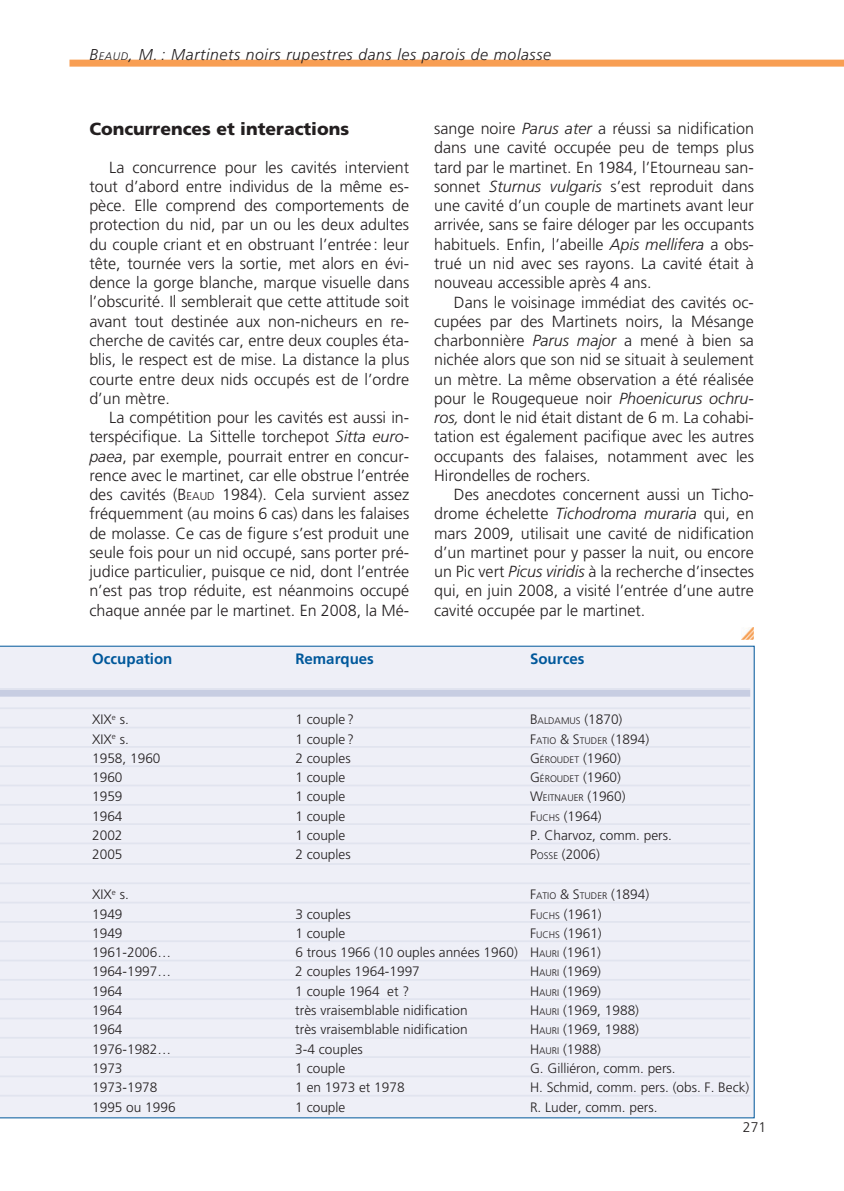
<style>
.page{position:relative;width:844px;height:1191px;background:#fff}
.page>*{position:absolute;margin:0;border:0;box-sizing:border-box;transform-origin:0 0}
.t1{font:900 17.5px "Frutiger";color:#231f20}
.t2{font:300 16.1px/19.2px "Frutiger";color:#231f20;text-align:justify}
.t3{font:italic 300 15.75px "Frutiger";letter-spacing:.04em;color:#231f20}
.t4{font:700 15.05px "Frutiger";color:#00589b}
.t5{font:300 14px "Frutiger";color:#231f20}
.t6{font:300 13.65px "Frutiger";color:#231f20}
.t7{font:300 9.62px "Frutiger";color:#231f20}
.s1{font-style:inherit}
.s2{font-size:11.03px}
.s3{font-style:italic}
.s4{font-size:11.2px}
.s5{font-size:13.65px}
.s6{font-size:9.62px}
</style>
<div class="page">
<div style="left:69px;top:60px;width:774px;height:7px;background:#f89e53"></div>
<svg style="left:741px;top:627px;width:12px;height:12px"></svg>
<svg style="left:0;top:646px;width:754px;height:472px;background:#ebedf5"></svg>
<p class="t3" style="left:89px;top:48px;width:463px"><span class="s1">B</span><span class="s2">EAUD</span>, M. : Martinets noirs rupestres dans les parois de molasse</p>
<p class="t1" style="left:89px;top:122px;width:261px">Concurrences et interactions</p>
<p class="t2" style="left:89px;top:159px;width:321px;text-indent:20px">La concurrence pour les cavités intervient tout d’abord entre individus de la même es&shy;pèce. Elle comprend des comportements de protection du nid, par un ou les deux adultes du couple criant et en obstruant l’entrée : leur tête, tournée vers la sortie, met alors en évi&shy;dence la gorge blanche, marque visuelle dans l’obscurité. Il semblerait que cette attitude soit avant tout destinée aux non-nicheurs en re&shy;cherche de cavités car, entre deux couples éta&shy;blis, le respect est de mise. La distance la plus courte entre deux nids occupés est de l’ordre d’un mètre.</p>
<p class="t2" style="left:89px;top:409px;width:321px;text-indent:20px">La compétition pour les cavités est aussi in&shy;terspécifique. La Sittelle torchepot <span class="s3">Sitta euro&shy;paea</span>, par exemple, pourrait entrer en concur&shy;rence avec le martinet, car elle obstrue l’entrée des cavités (<span class="s1">B</span><span class="s4">EAUD</span> 1984). Cela survient assez fréquemment (au moins 6 cas) dans les falaises de molasse. Ce cas de figure s’est produit une seule fois pour un nid occupé, sans porter pré&shy;judice particulier, puisque ce nid, dont l’entrée n’est pas trop réduite, est néanmoins occupé chaque année par le martinet. En 2008, la Mé-</p>
<p class="t2" style="left:434px;top:120px;width:321px">sange noire <span class="s3">Parus ater</span> a réussi sa nidification dans une cavité occupée peu de temps plus tard par le martinet. En 1984, l’Etourneau san&shy;sonnet <span class="s3">Sturnus vulgaris</span> s’est reproduit dans une cavité d’un couple de martinets avant leur arrivée, sans se faire déloger par les occupants habituels. Enfin, l’abeille <span class="s3">Apis mellifera</span> a obs&shy;trué un nid avec ses rayons. La cavité était à nouveau accessible après 4 ans.</p>
<p class="t2" style="left:434px;top:293px;width:321px;text-indent:20px">Dans le voisinage immédiat des cavités oc&shy;cupées par des Martinets noirs, la Mésange charbonnière <span class="s3">Parus major</span> a mené à bien sa nichée alors que son nid se situait à seulement un mètre. La même observation a été réalisée pour le Rougequeue noir <span class="s3">Phoenicurus ochru&shy;ros,</span> dont le nid était distant de 6 m. La cohabi&shy;tation est également pacifique avec les autres occupants des falaises, notamment avec les Hirondelles de rochers.</p>
<p class="t2" style="left:434px;top:486px;width:321px;text-indent:20px">Des anecdotes concernent aussi un Ticho&shy;drome échelette <span class="s3">Tichodroma muraria</span> qui, en mars 2009, utilisait une cavité de nidification d’un martinet pour y passer la nuit, ou encore un Pic vert <span class="s3">Picus viridis</span> à la recherche d’insectes qui, en juin 2008, a visité l’entrée d’une autre cavité occupée par le martinet.</p>
<p class="t4" style="left:92px;top:652px;width:82px">Occupation</p>
<p class="t4" style="left:295px;top:652px;width:80px">Remarques</p>
<p class="t4" style="left:530px;top:652px;width:56px">Sources</p>
<p class="t6" style="left:92px;top:714px;width:38px">XIX<sup>e</sup> s.</p>
<p class="t6" style="left:295px;top:714px;width:60px">1 couple ?</p>
<p class="t7" style="left:530px;top:717px;width:94px"><span class="s5">B</span>ALDAMUS <span class="s5">(1870)</span></p>
<p class="t6" style="left:92px;top:733px;width:38px">XIX<sup>e</sup> s.</p>
<p class="t6" style="left:295px;top:733px;width:60px">1 couple ?</p>
<p class="t7" style="left:530px;top:737px;width:121px"><span class="s5">F</span>ATIO <span class="s5">&amp; S</span>TUDER <span class="s5">(1894)</span></p>
<p class="t6" style="left:92px;top:752px;width:70px">1958, 1960</p>
<p class="t6" style="left:295px;top:752px;width:57px">2 couples</p>
<p class="t7" style="left:530px;top:756px;width:92px"><span class="s5">G</span>ÉROUDET <span class="s5">(1960)</span></p>
<p class="t6" style="left:92px;top:772px;width:32px">1960</p>
<p class="t6" style="left:295px;top:772px;width:52px">1 couple</p>
<p class="t7" style="left:530px;top:775px;width:92px"><span class="s5">G</span>ÉROUDET <span class="s5">(1960)</span></p>
<p class="t6" style="left:92px;top:791px;width:32px">1959</p>
<p class="t6" style="left:295px;top:791px;width:52px">1 couple</p>
<p class="t7" style="left:530px;top:794px;width:97px"><span class="s5">W</span>EITNAUER <span class="s5">(1960)</span></p>
<p class="t6" style="left:92px;top:810px;width:32px">1964</p>
<p class="t6" style="left:295px;top:810px;width:52px">1 couple</p>
<p class="t6" style="left:530px;top:810px;width:73px"><span class="s1">F</span><span class="s6">UCHS</span> (1964)</p>
<p class="t6" style="left:92px;top:829px;width:32px">2002</p>
<p class="t6" style="left:295px;top:829px;width:52px">1 couple</p>
<p class="t6" style="left:530px;top:829px;width:143px">P. Charvoz, comm. pers.</p>
<p class="t6" style="left:92px;top:849px;width:32px">2005</p>
<p class="t6" style="left:295px;top:849px;width:57px">2 couples</p>
<p class="t6" style="left:530px;top:849px;width:71px"><span class="s1">P</span><span class="s6">OSSE</span> (2006)</p>
<p class="t6" style="left:92px;top:889px;width:38px">XIX<sup>e</sup> s.</p>
<p class="t7" style="left:530px;top:892px;width:121px"><span class="s5">F</span>ATIO <span class="s5">&amp; S</span>TUDER <span class="s5">(1894)</span></p>
<p class="t6" style="left:92px;top:908px;width:32px">1949</p>
<p class="t6" style="left:295px;top:908px;width:57px">3 couples</p>
<p class="t6" style="left:530px;top:908px;width:73px"><span class="s1">F</span><span class="s6">UCHS</span> (1961)</p>
<p class="t6" style="left:92px;top:927px;width:32px">1949</p>
<p class="t6" style="left:295px;top:927px;width:52px">1 couple</p>
<p class="t6" style="left:530px;top:927px;width:73px"><span class="s1">F</span><span class="s6">UCHS</span> (1961)</p>
<p class="t6" style="left:92px;top:947px;width:80px">1961-2006…</p>
<p class="t6" style="left:295px;top:947px;width:307px">6 trous 1966 (10 ouples années 1960) <span class="s1">H</span><span class="s6">AURI</span> (1961)</p>
<p class="t6" style="left:92px;top:966px;width:80px">1964-1997…</p>
<p class="t6" style="left:295px;top:966px;width:126px">2 couples 1964-1997</p>
<p class="t6" style="left:530px;top:966px;width:73px"><span class="s1">H</span><span class="s6">AURI</span> (1969)</p>
<p class="t6" style="left:92px;top:985px;width:32px">1964</p>
<p class="t6" style="left:295px;top:985px;width:115px">1 couple 1964 et ?</p>
<p class="t6" style="left:530px;top:985px;width:73px"><span class="s1">H</span><span class="s6">AURI</span> (1969)</p>
<p class="t6" style="left:92px;top:1004px;width:32px">1964</p>
<p class="t6" style="left:295px;top:1004px;width:174px">très vraisemblable nidification</p>
<p class="t6" style="left:530px;top:1004px;width:110px"><span class="s1">H</span><span class="s6">AURI</span> (1969, 1988)</p>
<p class="t6" style="left:92px;top:1024px;width:32px">1964</p>
<p class="t6" style="left:295px;top:1024px;width:174px">très vraisemblable nidification</p>
<p class="t6" style="left:530px;top:1024px;width:110px"><span class="s1">H</span><span class="s6">AURI</span> (1969, 1988)</p>
<p class="t6" style="left:92px;top:1043px;width:80px">1976-1982…</p>
<p class="t6" style="left:295px;top:1043px;width:69px">3-4 couples</p>
<p class="t6" style="left:530px;top:1043px;width:73px"><span class="s1">H</span><span class="s6">AURI</span> (1988)</p>
<p class="t6" style="left:92px;top:1062px;width:32px">1973</p>
<p class="t6" style="left:295px;top:1062px;width:52px">1 couple</p>
<p class="t6" style="left:530px;top:1062px;width:147px">G. Gilliéron, comm. pers.</p>
<p class="t6" style="left:92px;top:1082px;width:67px">1973-1978</p>
<p class="t6" style="left:295px;top:1082px;width:111px">1 en 1973 et 1978</p>
<p class="t6" style="left:530px;top:1082px;width:221px">H. Schmid, comm. pers. (obs. F. Beck)</p>
<p class="t6" style="left:92px;top:1101px;width:85px">1995 ou 1996</p>
<p class="t6" style="left:295px;top:1101px;width:52px">1 couple</p>
<p class="t6" style="left:530px;top:1101px;width:129px">R. Luder, comm. pers.</p>
<p class="t5" style="left:742px;top:1122px;width:25px">271</p>
</div>
